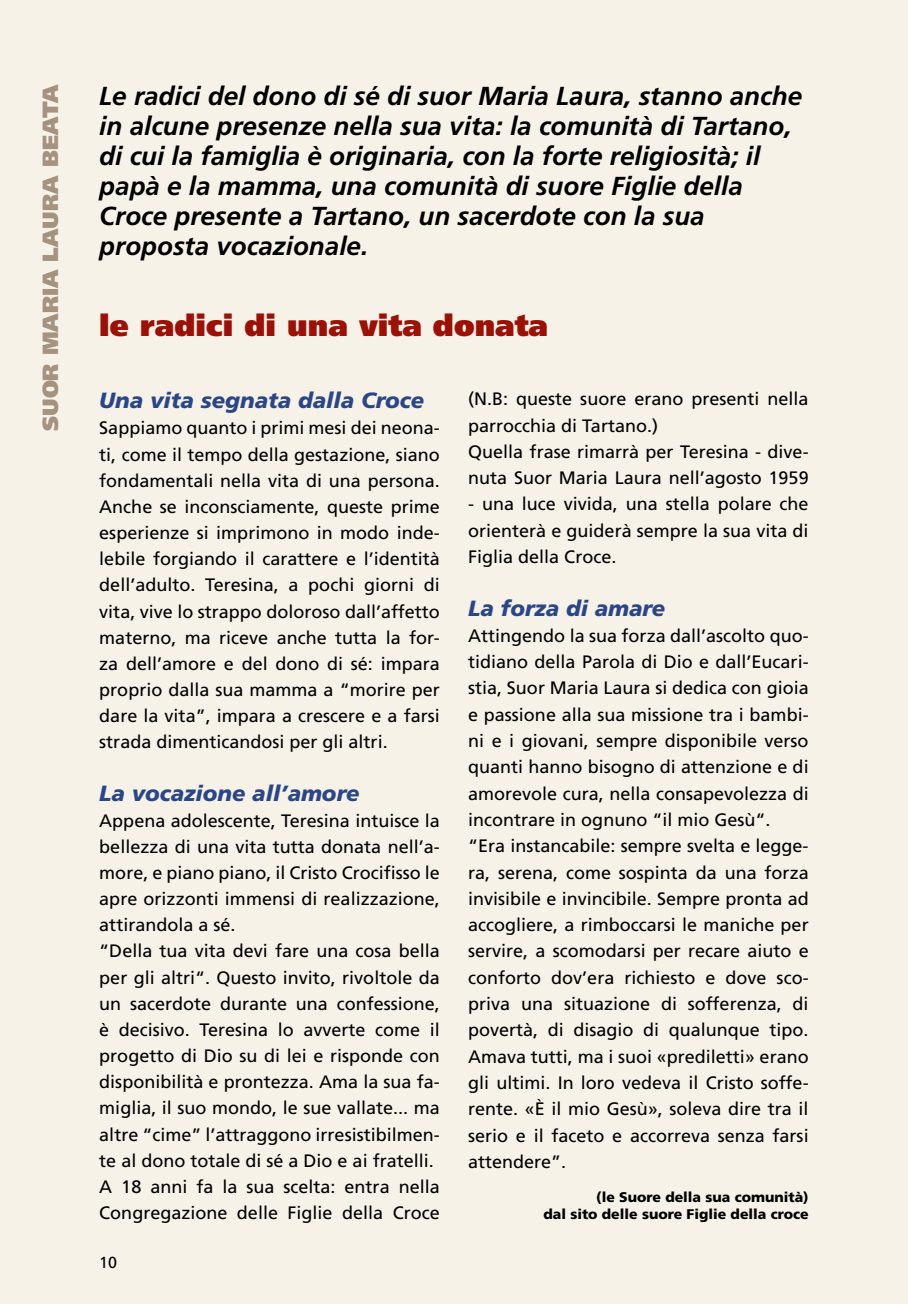
<style>
.page{position:relative;width:908px;height:1304px;background:#fff}
.page>*{position:absolute;margin:0;border:0;box-sizing:border-box;transform-origin:0 0}
.t1{font:900 30px "Frutiger";color:#9c1006}
.t2{font:italic 700 26px/30px "Frutiger";color:#000}
.t3{font:italic 900 22px "Frutiger";color:#2a4689}
.t4{font:900 22px "Frutiger";color:#a59380}
.t5{font:18px/26.2px "Frutiger";color:#000}
.t6{font:16px "Frutiger";color:#000}
.t7{font:900 14px/17px "Frutiger";color:#000;text-align:right}
</style>
<div class="page">
<div style="left:0;top:0;width:907px;height:1304px;background:#f6f2e8"></div>
<p class="t4" style="left:37px;top:431px;width:347px;rotate:-90deg">SUOR MARIALAURABEATA</p>
<p class="t2" style="left:99px;top:81px;width:704px">Le radici del dono di sé di suor Maria Laura, stanno anche in alcune presenze nella sua vita: la comunità di Tartano, di cui la famiglia è originaria, con la forte religiosità; il papà e la mamma, una comunità di suore Figlie della Croce presente a Tartano, un sacerdote con la sua proposta vocazionale.</p>
<h1 class="t1" style="left:99px;top:307px;width:450px">le radici di una vita donata</h1>
<p class="t3" style="left:99px;top:387px;width:326px">Una vita segnata dalla Croce</p>
<p class="t5" style="left:99px;top:415px;width:342px;text-align:justify">Sappiamo quanto i primi mesi dei neona&shy;ti, come il tempo della gestazione, siano fondamentali nella vita di una persona.<br>Anche se inconsciamente, queste prime esperienze si imprimono in modo inde&shy;lebile forgiando il carattere e l’identità dell’adulto. Teresina, a pochi giorni di vita, vive lo strappo doloroso dall’affetto materno, ma riceve anche tutta la for&shy;za dell’amore e del dono di sé: impara proprio dalla sua mamma a “morire per dare la vita”, impara a crescere e a farsi strada dimenticandosi per gli altri.</p>
<p class="t3" style="left:99px;top:780px;width:261px">La vocazione all’amore</p>
<p class="t5" style="left:99px;top:807px;width:342px">Appena adolescente, Teresina intuisce la bellezza di una vita tutta donata nell’a&shy;more, e piano piano, il Cristo Crocifisso le apre orizzonti immensi di realizzazione, attirandola a sé.<br>“Della tua vita devi fare una cosa bella per gli altri“. Questo invito, rivoltole da un sacerdote durante una confessione, è decisivo. Teresina lo avverte come il progetto di Dio su di lei e risponde con disponibilità e prontezza. Ama la sua fa&shy;miglia, il suo mondo, le sue vallate... ma altre “cime” l’attraggono irresistibilmen&shy;te al dono totale di sé a Dio e ai fratelli.<br>A 18 anni fa la sua scelta: entra nella Congregazione delle Figlie della Croce</p>
<p class="t6" style="left:99px;top:1253px;width:19px">10</p>
<p class="t5" style="left:468px;top:386px;width:342px">(N .B : queste suore erano presenti nella parrocchia di Tartano.)<br>Quella frase rimarrà per Teresina - dive&shy;nuta Suor Maria Laura nell’agosto 1959</p>
<p class="t5" style="left:468px;top:491px;width:342px;text-align:justify">- una luce vivida, una stella polare che orienterà e guiderà sempre la sua vita di Figlia della Croce.</p>
<p class="t3" style="left:468px;top:595px;width:198px">La forza di amare</p>
<p class="t5" style="left:468px;top:622px;width:342px">Attingendo la sua forza dall’ascolto quo&shy;tidiano della Parola di Dio e dall’Eucari&shy;stia, Suor Maria Laura si dedica con gioia e passione alla sua missione tra i bambi&shy;ni e i giovani, sempre disponibile verso quanti hanno bisogno di attenzione e di amorevole cura, nella consapevolezza di incontrare in ognuno “il mio Gesù“. “Era instancabile: sempre svelta e legge&shy;ra, serena, come sospinta da una forza invisibile e invincibile. Sempre pronta ad accogliere, a rimboccarsi le maniche per servire, a scomodarsi per recare aiuto e conforto dov’era richiesto e dove sco&shy;priva una situazione di sofferenza, di povertà, di disagio di qualunque tipo.<br>Amava tutti, ma i suoi «prediletti» erano gli ultimi. I n loro vedeva il Cristo soffe&shy;rente. «È il mio Gesù», soleva dire tra il serio e il faceto e accorreva senza farsi attendere”.</p>
<p class="t7" style="left:543px;top:1188px;width:266px">(le Suore della sua comunità)<br>dal sito delle suore Figlie della croce</p>
</div>
